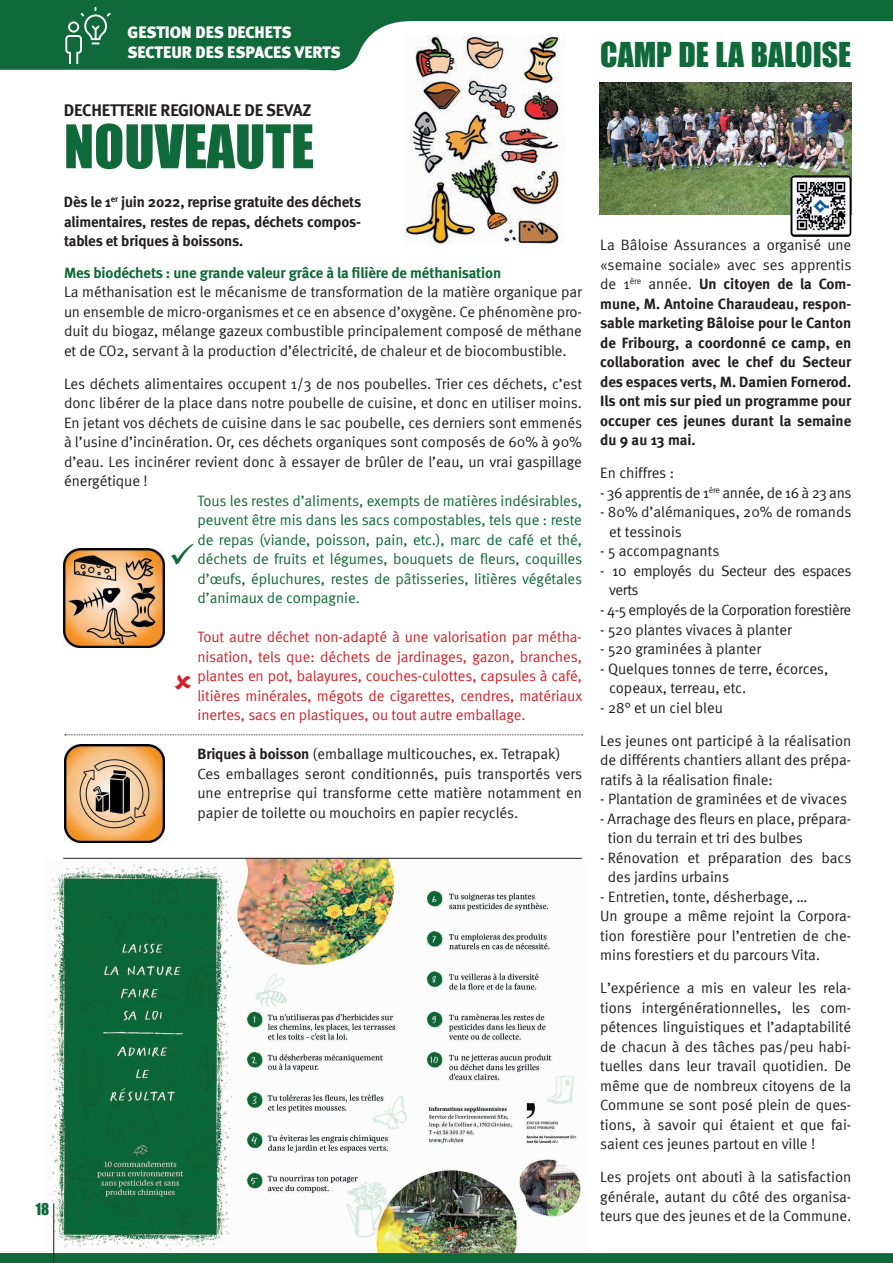
<style>
.page{position:relative;width:893px;height:1263px;background:#fff}
.page>*{position:absolute;margin:0;border:0;box-sizing:border-box;transform-origin:0 0}
.t1{font:55.5px "Impact";color:#0f6938}
.t2{font:31.5px "Impact";color:#0f6938}
.t3{font:700 16.95px "Meta";letter-spacing:-.01em;color:#231f20}
.t4{font:900 16.5px/19.8px "Meta";color:#fff}
.t5{font:15px/19.5px "Meta Normal";color:#231f20}
.t6{font:700 15px/19.5px "Meta";letter-spacing:-.01em;color:#231f20;text-align:justify}
.t7{font:15px/19.5px "Meta Normal";letter-spacing:-.005em;color:#0f6938;text-align:justify}
.t8{font:15px/19.5px "Meta Normal";letter-spacing:-.005em;color:#d1232a;text-align:justify}
.t9{font:15px "Meta Normal";letter-spacing:-.025em;color:#231f20}
.t10{font:700 15px "Meta";letter-spacing:-.01em;color:#0f6938}
.t11{font:15px/19.5px "Meta Normal";letter-spacing:-.03em;color:#231f20}
.t12{font:15px "Impact";color:#0f6938}
.s1{font-family:"Meta";font-weight:700}
.s2{font-family:"Meta Normal";font-weight:400}
</style>
<div class="page">
<svg style="left:0;top:0;width:893px;height:70px;fill:#0f6938"></svg>
<svg style="left:297px;top:0;width:114px;height:70px"></svg>
<svg style="left:0;top:1253px;width:893px;height:10px;background:#106a39"></svg>
<img style="left:49px;top:859px;width:532px;height:394px">
<img style="left:404px;top:35px;width:162px;height:210px">
<img style="left:600px;top:82px;width:251px;height:133px">
<svg style="left:64px;top:6px;width:48px;height:60px;background:#307d53"></svg>
<img style="left:790px;top:175px;width:61px;height:62px">
<img style="left:65px;top:744px;width:99px;height:99px">
<img style="left:64px;top:549px;width:100px;height:99px">
<svg style="left:65px;top:734px;width:517px;height:1px"></svg>
<hr style="left:63px;top:858px;width:519px;height:1px;background:#231f20">
<hr style="left:53px;top:1203px;width:1px;height:60px;background:#231f20">
<p class="t4" style="left:128px;top:23px;width:215px">GESTION DES DECHETS<br>SECTEUR DES ESPACES VERTS</p>
<p class="t3" style="left:64px;top:100px;width:249px">DECHETTERIE REGIONALE DE SEVAZ</p>
<h1 class="t1" style="left:64px;top:103px;width:252px">NOUVEAUTE</h1>
<p class="t6" style="left:64px;top:192px;width:299px">Dès le 1<sup>er</sup> juin 2022, reprise gratuite des déchets alimentaires, restes de repas, déchets compos&shy;tables et briques à boissons.</p>
<p class="t10" style="left:64px;top:264px;width:439px">Mes biodéchets : une grande valeur grâce à la filière de méthanisation</p>
<p class="t5" style="left:64px;top:282px;width:519px;text-align:justify">La méthanisation est le mécanisme de transformation de la matière organique par un ensemble de micro-organismes et ce en absence d’oxygène. Ce phénomène pro&shy;duit du biogaz, mélange gazeux combustible principalement composé de méthane et de CO2, servant à la production d’électricité, de chaleur et de biocombustible.</p>
<p class="t5" style="left:64px;top:374px;width:520px;text-align:justify">Les déchets alimentaires occupent 1/3 de nos poubelles. Trier ces déchets, c’est donc libérer de la place dans notre poubelle de cuisine, et donc en utiliser moins.<br>En jetant vos déchets de cuisine dans le sac poubelle, ces derniers sont emmenés à l’usine d’incinération. Or, ces déchets organiques sont composés de 60% à 90% d’eau. Les incinérer revient donc à essayer de brûler de l’eau, un vrai gaspillage énergétique !</p>
<p class="t7" style="left:197px;top:491px;width:386px">Tous les restes d’aliments, exempts de matières indésirables, peuvent être mis dans les sacs compostables, tels que : reste de repas (viande, poisson, pain, etc.), marc de café et thé, déchets de fruits et légumes, bouquets de fleurs, coquilles d’œufs, épluchures, restes de pâtisseries, litières végétales d’animaux de compagnie.</p>
<p class="t8" style="left:197px;top:627px;width:386px">Tout autre déchet non-adapté à une valorisation par métha&shy;nisation, tels que: déchets de jardinages, gazon, branches, plantes en pot, balayures, couches-culottes, capsules à café, litières minérales, mégots de cigarettes, cendres, matériaux inertes, sacs en plastiques, ou tout autre emballage.</p>
<p class="t5" style="left:197px;top:744px;width:386px"><span class="s1">Briques à boisson</span> (emballage multicouches, ex. Tetrapak)<br>Ces emballages seront conditionnés, puis transportés vers une entreprise qui transforme cette matière notamment en papier de toilette ou mouchoirs en papier recyclés.</p>
<p class="t12" style="left:35px;top:1198px;width:15px">18</p>
<h2 class="t2" style="left:600px;top:31px;width:253px">CAMP DE LA BALOISE</h2>
<p class="t5" style="left:600px;top:235px;width:253px">La Bâloise Assurances a organisé une «semaine sociale» avec ses apprentis</p>
<p class="t6" style="left:600px;top:274px;width:253px"><span class="s2">de 1</span><sup>ère</sup> <span class="s2">année.</span> Un citoyen de la Com&shy;mune, M. Antoine Charaudeau, respon&shy;sable marketing Bâloise pour le Canton de Fribourg, a coordonné ce camp, en collaboration avec le chef du Secteur des espaces verts, M. Damien Fornerod.<br>Ils ont mis sur pied un programme pour occuper ces jeunes durant la semaine du 9 au 13 mai.</p>
<p class="t5" style="left:600px;top:463px;width:75px">En chiffres :</p>
<p class="t9" style="left:600px;top:484px;width:253px">- 36 apprentis de 1<sup>ère</sup> année, de 16 à 23 ans</p>
<p class="t5" style="left:609px;top:502px;width:244px;text-indent:-9px">- 80% d’alémaniques, 20% de romands et tessinois</p>
<p class="t5" style="left:600px;top:541px;width:121px">- 5 accompagnants</p>
<p class="t11" style="left:609px;top:561px;width:244px;text-indent:-9px">- 10 employés du Secteur des espaces verts</p>
<p class="t9" style="left:600px;top:601px;width:253px">- 4-5 employés de la Corporation forestière</p>
<p class="t5" style="left:600px;top:619px;width:193px">- 520 plantes vivaces à planter</p>
<p class="t5" style="left:600px;top:639px;width:163px">- 520 graminées à planter</p>
<p class="t5" style="left:609px;top:658px;width:221px;text-indent:-9px">- Quelques tonnes de terre, écorces, copeaux, terreau, etc.</p>
<p class="t5" style="left:600px;top:697px;width:124px">- 28° et un ciel bleu</p>
<p class="t5" style="left:600px;top:730px;width:253px;text-align:justify">Les jeunes ont participé à la réalisation de différents chantiers allant des prépa&shy;ratifs à la réalisation finale:</p>
<p class="t5" style="left:600px;top:789px;width:248px">- Plantation de graminées et de vivaces</p>
<p class="t5" style="left:608px;top:808px;width:245px;text-indent:-8px">- Arrachage des fleurs en place, prépara&shy;tion du terrain et tri des bulbes</p>
<p class="t5" style="left:608px;top:847px;width:245px;text-indent:-8px">- Rénovation et préparation des bacs des jardins urbains</p>
<p class="t5" style="left:600px;top:886px;width:253px">- Entretien, tonte, désherbage, …<br>Un groupe a même rejoint la Corpora&shy;tion forestière pour l’entretien de che&shy;mins forestiers et du parcours Vita.</p>
<p class="t5" style="left:600px;top:978px;width:253px;text-align:justify">L’expérience a mis en valeur les rela&shy;tions intergénérationnelles, les com&shy;pétences linguistiques et l’adaptabilité de chacun à des tâches pas/peu habi&shy;tuelles dans leur travail quotidien. De même que de nombreux citoyens de la Commune se sont posé plein de ques&shy;tions, à savoir qui étaient et que fai&shy;saient ces jeunes partout en ville !</p>
<p class="t5" style="left:600px;top:1167px;width:253px;text-align:justify">Les projets ont abouti à la satisfaction générale, autant du côté des organisa&shy;teurs que des jeunes et de la Commune.</p>
</div>
